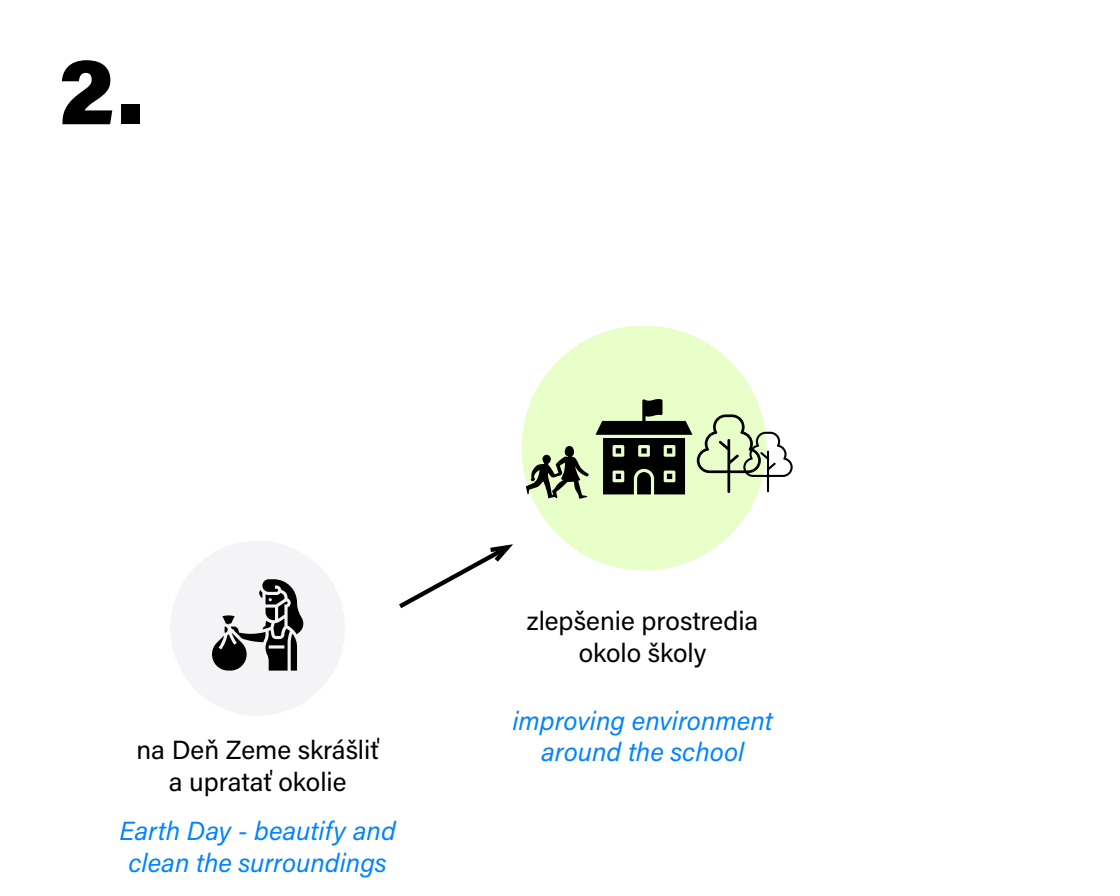
<style>
.page{position:relative;width:1120px;height:896px;background:#fff}
.page>*{position:absolute;margin:0;border:0;box-sizing:border-box;transform-origin:0 0}
.t1{font:900 95.29px "Acumin Pro";color:#000}
.t2{font:italic 26.25px/31.5px "Acumin Pro";color:#0084ff;text-align:center}
.t3{font:26.25px/31.5px "Acumin Pro";color:#000;text-align:center}
</style>
<div class="page">
<div style="left:170px;top:541px;width:175px;height:175px;background:#f4f4f6;border-radius:50%"></div>
<svg style="left:399px;top:544px;width:114px;height:65px"></svg>
<svg style="left:212px;top:579px;width:91px;height:92px"></svg>
<div style="left:522px;top:326px;width:244px;height:244px;background:#e9ffc9;border-radius:50%"></div>
<svg style="left:526px;top:446px;width:63px;height:53px"></svg>
<svg style="left:595px;top:399px;width:198px;height:95px"></svg>
<h1 class="t1" style="left:59px;top:23px;width:86px">2.</h1>
<p class="t3" style="left:136px;top:733px;width:244px">na Deň Zeme skrášliť a upratať okolie</p>
<p class="t2" style="left:119px;top:814px;width:278px">Earth Day - beautify and clean the surroundings</p>
<p class="t3" style="left:527px;top:604px;width:233px">zlepšenie prostredia okolo školy</p>
<p class="t2" style="left:512px;top:704px;width:262px">improving environment around the school</p>
</div>
